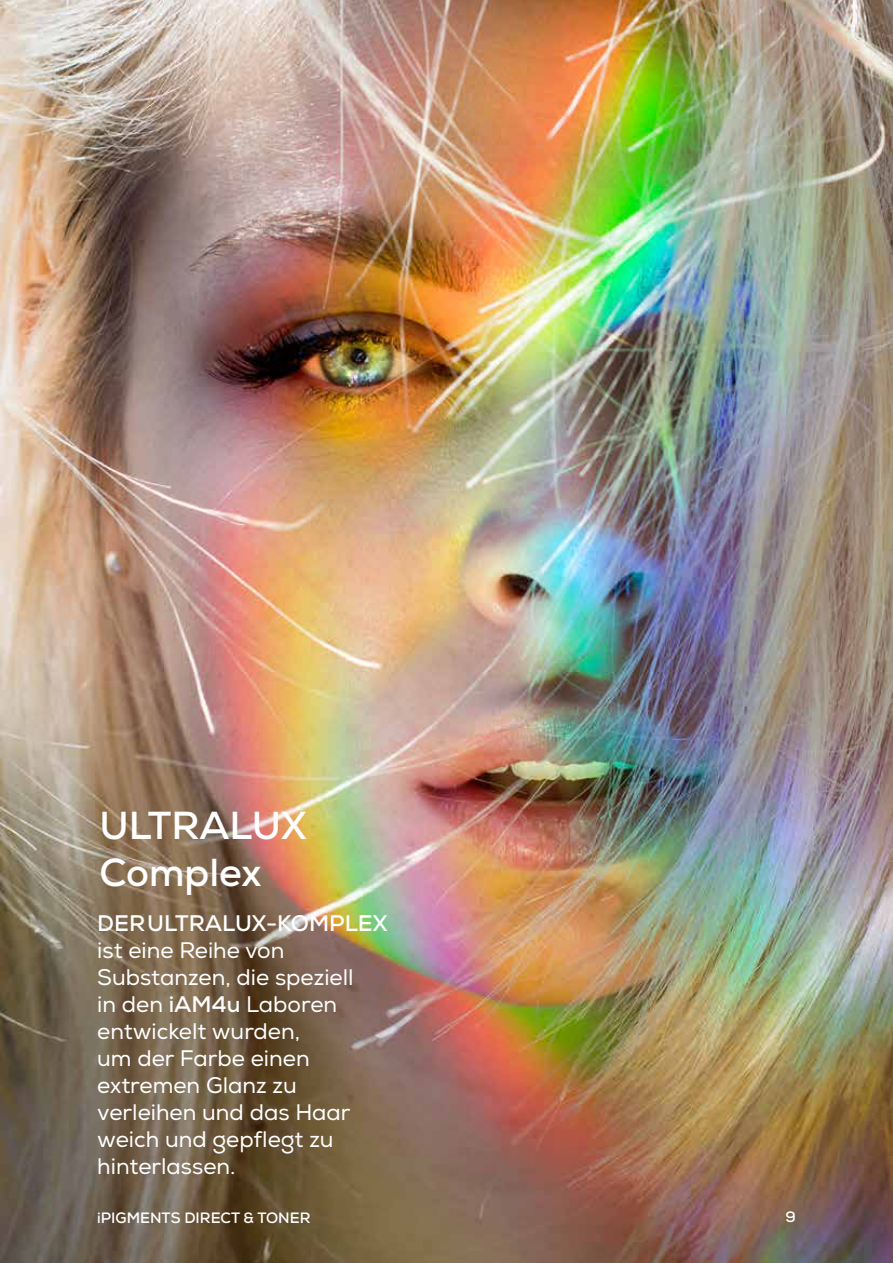
<style>
.page{position:relative;width:893px;height:1263px;background:#fff}
.page>*{position:absolute;margin:0;border:0;box-sizing:border-box;transform-origin:0 0}
.t1{font:700 39px/46.8px "Nexa";color:#fff}
.t2{font:22.5px/27px "Nexa";color:#fff}
.t3{font:700 22.5px "Nexa";color:#fff}
.t4{font:700 15px "Nexa";color:#fff}
.s1{font-weight:700}
</style>
<div class="page">
<img style="left:0;top:0;width:893px;height:1263px">
<h1 class="t1" style="left:99px;top:802px;width:209px">ULTRALUX<br>Complex</h1>
<p class="t3" style="left:97px;top:909px;width:292px">DER ULTRALUX-KOMPLEX</p>
<p class="t2" style="left:97px;top:937px;width:258px">ist eine Reihe von<br>Substanzen, die speziell in den <span class="s1">iAM4u</span> Laboren entwickelt wurden,<br>um der Farbe einen extremen Glanz zu verleihen und das Haar weich und gepflegt zu hinterlassen.</p>
<p class="t4" style="left:97px;top:1208px;width:215px">iPIGMENTS DIRECT &amp; TONER</p>
<p class="t4" style="left:786px;top:1207px;width:12px">9</p>
</div>
